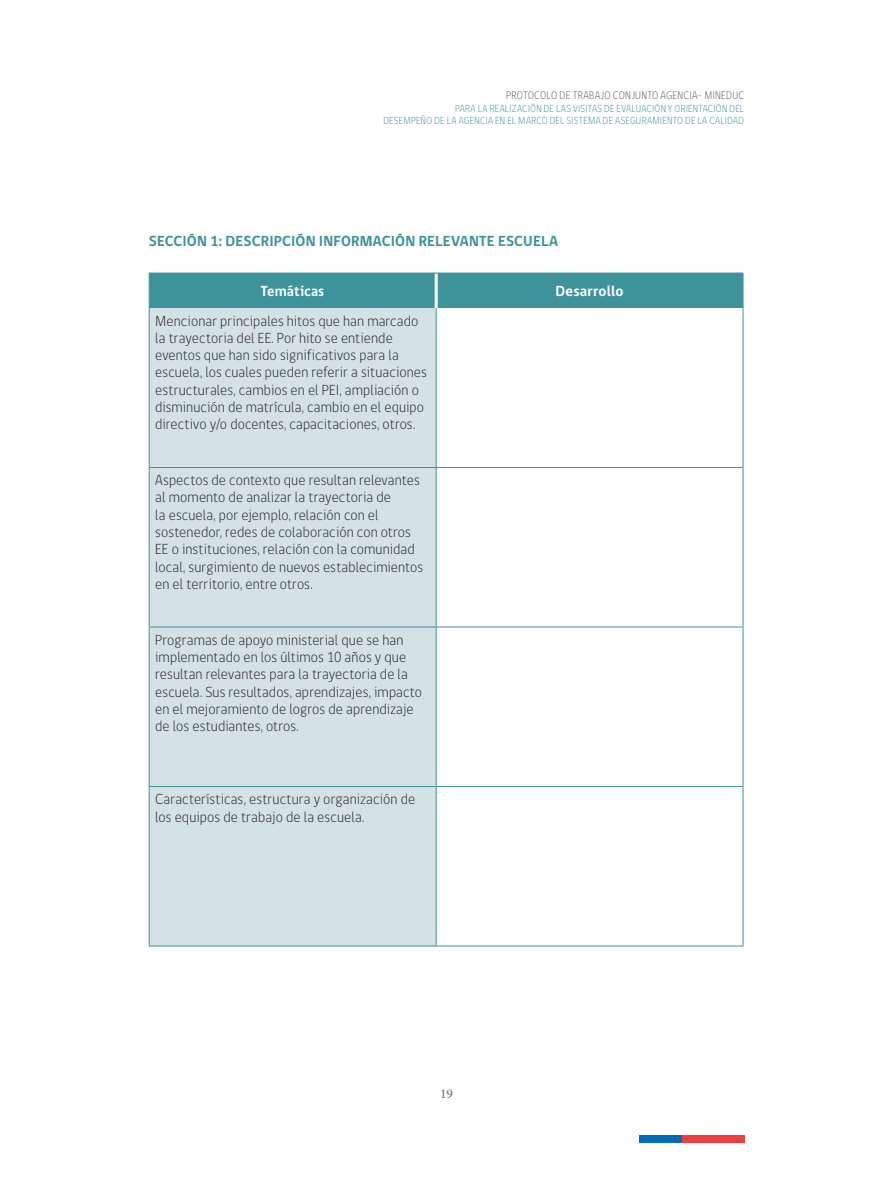
<style>
.page{position:relative;width:893px;height:1191px;background:#fff}
.page>*{position:absolute;margin:0;border:0;box-sizing:border-box;transform-origin:0 0}
.t1{font:300 15px/17.2px "gob CL";letter-spacing:.01em;color:#231f20;scale:.95 1}
.texto_general{font:700 15px "gob CL";letter-spacing:.01em;color:#3e939a}
.t2{font:700 15px "gob CL";letter-spacing:.005em;color:#fff}
.t3{font:700 15px "gob CL";letter-spacing:.005em;color:#fff;scale:.95 1}
.t4{font:13.5px "Minion Pro";color:#6c6d70}
.t5{font:300 11.25px "gob CL";letter-spacing:.02em;color:#57585a;scale:.9 1}
.t6{font:300 10.5px/12.6px "gob CL";letter-spacing:.025em;color:#3e939a;text-align:right;scale:.9 1}
</style>
<div class="page">
<div style="left:639px;top:1135px;width:43px;height:8px;background:#006cb7"></div>
<div style="left:682px;top:1135px;width:62px;height:8px;background:#ee3d43"></div>
<div style="left:150px;top:274px;width:593px;height:34px;background:#3e939a"></div>
<div style="left:150px;top:308px;width:286px;height:637px;background:#d4e2e5"></div>
<hr style="left:435px;top:273px;width:3px;height:35px;background:#fff">
<hr style="left:149px;top:273px;width:287px;height:1px;background:#3e939a">
<hr style="left:149px;top:273px;width:1px;height:35px;background:#3e939a">
<hr style="left:436px;top:273px;width:307px;height:1px;background:#3e939a">
<hr style="left:743px;top:273px;width:1px;height:35px;background:#3e939a">
<hr style="left:149px;top:308px;width:1px;height:159px;background:#3e939a">
<hr style="left:743px;top:308px;width:1px;height:159px;background:#3e939a">
<hr style="left:149px;top:468px;width:1px;height:158px;background:#3e939a">
<hr style="left:743px;top:468px;width:1px;height:158px;background:#3e939a">
<hr style="left:149px;top:627px;width:1px;height:159px;background:#3e939a">
<hr style="left:743px;top:627px;width:1px;height:159px;background:#3e939a">
<hr style="left:149px;top:787px;width:1px;height:158px;background:#3e939a">
<hr style="left:743px;top:787px;width:1px;height:158px;background:#3e939a">
<hr style="left:149px;top:945px;width:287px;height:1px;background:#3e939a">
<hr style="left:436px;top:945px;width:307px;height:1px;background:#3e939a">
<hr style="left:436px;top:308px;width:1px;height:159px;background:#3e939a">
<hr style="left:149px;top:467px;width:287px;height:1px;background:#3e939a">
<hr style="left:436px;top:467px;width:307px;height:1px;background:#3e939a">
<hr style="left:436px;top:468px;width:1px;height:158px;background:#3e939a">
<hr style="left:149px;top:626px;width:287px;height:1px;background:#3e939a">
<hr style="left:436px;top:626px;width:307px;height:1px;background:#3e939a">
<hr style="left:436px;top:627px;width:1px;height:159px;background:#3e939a">
<hr style="left:149px;top:786px;width:287px;height:1px;background:#3e939a">
<hr style="left:436px;top:786px;width:307px;height:1px;background:#3e939a">
<hr style="left:436px;top:787px;width:1px;height:158px;background:#3e939a">
<p class="t5" style="left:506px;top:88px;width:266px">PROTOCOLO DE TRABAJO CONJUNTO AGENCIA- MINEDUC</p>
<p class="t6" style="left:383px;top:102px;width:402px">PARA LA REALIZACIÓN DE LAS VISITAS DE EVALUACIÓN Y ORIENTACIÓN DEL<br>DESEMPEÑO DE LA AGENCIA EN EL MARCO DEL SISTEMA DE ASEGURAMIENTO DE LA CALIDAD</p>
<p class="texto_general" style="left:149px;top:230px;width:411px">SECCIÓN 1: DESCRIPCIÓN INFORMACIÓN RELEVANTE ESCUELA</p>
<p class="t3" style="left:261px;top:281px;width:68px">Temáticas</p>
<p class="t2" style="left:556px;top:281px;width:70px">Desarrollo</p>
<p class="t1" style="left:155px;top:312px;width:288px">Mencionar principales hitos que han marcado la trayectoria del EE. Por hito se entiende eventos que han sido significativos para la escuela, los cuales pueden referir a situaciones estructurales, cambios en el PEI, ampliación o disminución de matrícula, cambio en el equipo directivo y/o docentes, capacitaciones, otros.</p>
<p class="t1" style="left:155px;top:472px;width:284px">Aspectos de contexto que resultan relevantes al momento de analizar la trayectoria de<br>la escuela, por ejemplo, relación con el sostenedor, redes de colaboración con otros EE o instituciones, relación con la comunidad local, surgimiento de nuevos establecimientos en el territorio, entre otros.</p>
<p class="t1" style="left:155px;top:631px;width:283px">Programas de apoyo ministerial que se han implementado en los últimos 10 años y que resultan relevantes para la trayectoria de la escuela. Sus resultados, aprendizajes, impacto en el mejoramiento de logros de aprendizaje de los estudiantes, otros.</p>
<p class="t1" style="left:155px;top:791px;width:275px">Características, estructura y organización de los equipos de trabajo de la escuela.</p>
<p class="t4" style="left:440px;top:1084px;width:14px">19</p>
</div>
